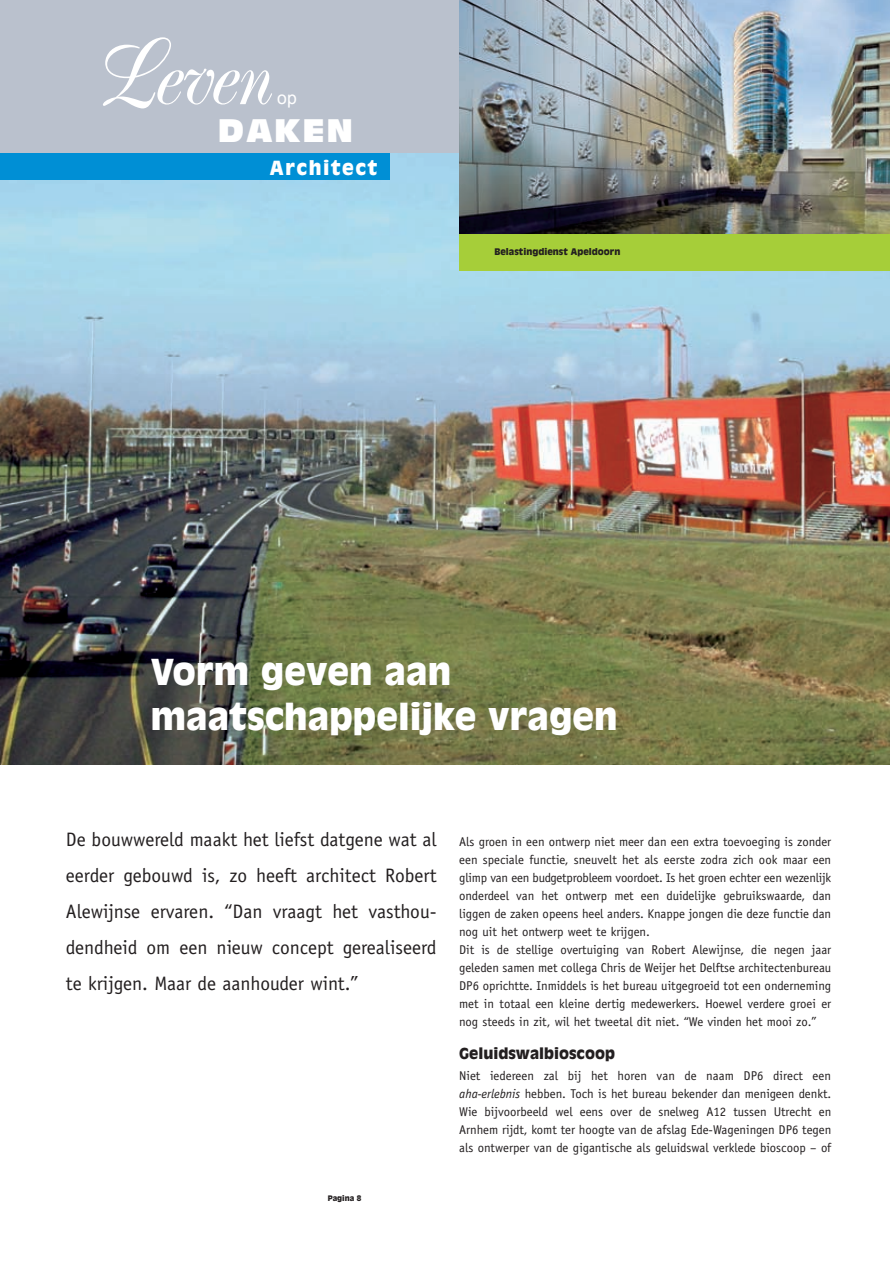
<style>
.page{position:relative;width:890px;height:1263px;background:#fff}
.page>*{position:absolute;margin:0;border:0;box-sizing:border-box;transform-origin:0 0}
.t1{font:81.3px "Poppl Exquisit";letter-spacing:.01em;color:#fff}
.t2{font:900 35.25px/45px "Antique Olive";color:#fff}
.t3{font:31.95px "Antique Olive Compact";letter-spacing:.05em;color:#fff}
.t4{font:19.5px/36px "Officina Sans";color:#231f20;text-align:justify}
.t5{font:900 19.2px "Antique Olive";letter-spacing:.08em;color:#fff}
.t6{font:17.55px "Arial";color:#fff}
.t7{font:900 15px "Antique Olive";color:#231f20}
.t8{font:12.75px/18px "Officina Sans";color:#231f20}
.t9{font:900 9px "Antique Olive";color:#231f20}
.t10{font:900 7.5px "Antique Olive";color:#231f20}
.s1{font-style:italic}
</style>
<div class="page">
<img style="left:0;top:153px;width:890px;height:611px">
<div style="left:0;top:0;width:556px;height:153px;background:#bac1cd"></div>
<div style="left:0;top:153px;width:390px;height:27px;background:#008fd5"></div>
<img style="left:459px;top:0;width:431px;height:234px">
<div style="left:459px;top:234px;width:431px;height:36px;background:#a6ce39"></div>
<h1 class="t1" style="left:89px;top:39px;width:181px">Leven</h1>
<h3 class="t3" style="left:218px;top:118px;width:137px">DAKEN</h3>
<h3 class="t6" style="left:277px;top:88px;width:21px">op</h3>
<h3 class="t5" style="left:270px;top:160px;width:109px">Architect</h3>
<p class="t9" style="left:494px;top:248px;width:128px">Belastingdienst Apeldoorn</p>
<h2 class="t2" style="left:151px;top:651px;width:468px">Vorm geven aan maatschappelijke vragen</h2>
<h3 class="t4" style="left:66px;top:823px;width:372px">De bouwwereld maakt het liefst datgene wat al eerder gebouwd is, zo heeft architect Robert Alewijnse ervaren. “Dan vraagt het vasthou&shy;dendheid om een nieuw concept gerealiseerd te krijgen. Maar de aanhouder wint.”</h3>
<p class="t8" style="left:459px;top:834px;width:374px">Als groen in een ontwerp niet meer dan een extra toevoeging is zonder een speciale functie, sneuvelt het als eerste zodra zich ook maar een glimp van een budgetprobleem voordoet. Is het groen echter een wezenlijk onderdeel van het ontwerp met een duidelijke gebruikswaarde, dan liggen de zaken opeens heel anders. Knappe jongen die deze functie dan nog uit het ontwerp weet te krijgen.<br>Dit is de stellige overtuiging van Robert Alewijnse, die negen jaar geleden samen met collega Chris de Weijer het Delftse architectenbureau DP6 oprichtte. Inmiddels is het bureau uitgegroeid tot een onderneming met in totaal een kleine dertig medewerkers. Hoewel verdere groei er nog steeds in zit, wil het tweetal dit niet. “We vinden het mooi zo.”</p>
<p class="t7" style="left:459px;top:1047px;width:157px">Geluidswalbioscoop</p>
<p class="t8" style="left:459px;top:1068px;width:374px;text-align:justify">Niet iedereen zal bij het horen van de naam DP6 direct een <span class="s1">aha-erlebnis</span> hebben. Toch is het bureau bekender dan menigeen denkt.<br>Wie bijvoorbeeld wel eens over de snelweg A12 tussen Utrecht en Arnhem rijdt, komt ter hoogte van de afslag Ede-Wageningen DP6 tegen als ontwerper van de gigantische als geluidswal verklede bioscoop – of</p>
<p class="t10" style="left:328px;top:1195px;width:35px">Pagina 8</p>
</div>
